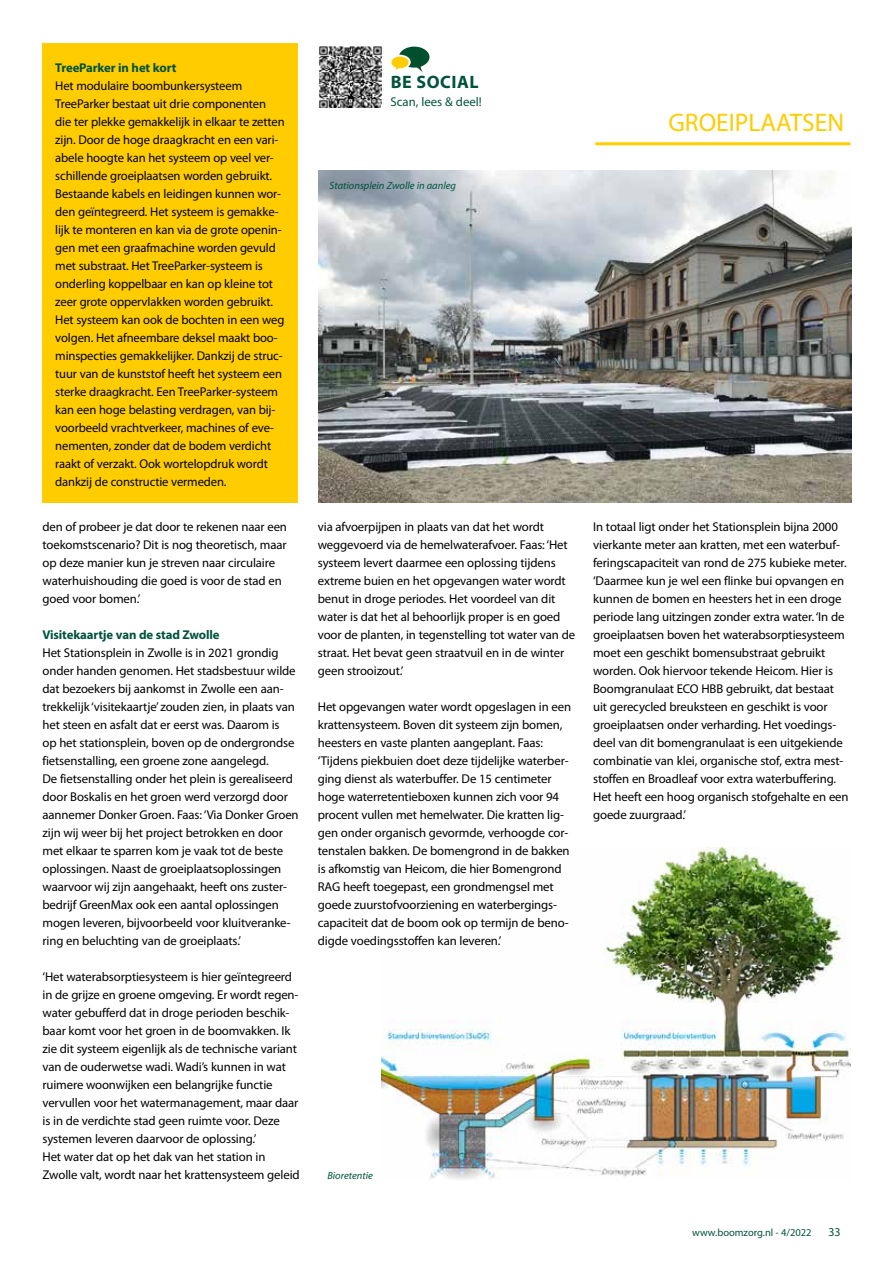
<style>
.page{position:relative;width:893px;height:1263px;background:#fff}
.page>*{position:absolute;margin:0;border:0;box-sizing:border-box;transform-origin:0 0}
.t1{font:25.5px "Myriad Pro";color:#fc0}
.t2{font:700 18px "Myriad Pro";letter-spacing:.03em;color:#00533d}
.t3{font:12.75px/18px "Myriad Pro";letter-spacing:-.01em;color:#000}
.t4{font:700 12.75px "Myriad Pro";letter-spacing:-.01em;color:#00533d}
.t5{font:12.75px "Myriad Pro";color:#00533d}
.t6{font:12px "Myriad Pro";color:#00533d}
.t7{font:italic 10.5px "Myriad Pro";color:#00533d}
.t8{font:10.5px "Myriad Pro";color:#00533d}
</style>
<div class="page">
<hr style="left:595px;top:142px;width:255px;height:3px;background:#fc0">
<img style="left:381px;top:847px;width:469px;height:332px">
<img style="left:319px;top:170px;width:532px;height:332px">
<div style="left:43px;top:43px;width:255px;height:459px;background:#fc0"></div>
<img style="left:319px;top:46px;width:65px;height:62px">
<svg style="left:391px;top:47px;width:38px;height:25px"></svg>
<p class="t4" style="left:55px;top:59px;width:123px">TreeParker in het kort</p>
<p class="t3" style="left:55px;top:77px;width:231px">Het modulaire boombunkersysteem TreeParker bestaat uit drie componenten die ter plekke gemakkelijk in elkaar te zetten zijn. Door de hoge draagkracht en een vari&shy;abele hoogte kan het systeem op veel ver&shy;schillende groeiplaatsen worden gebruikt.<br>Bestaande kabels en leidingen kunnen wor&shy;den geïntegreerd. Het systeem is gemakke&shy;lijk te monteren en kan via de grote openin&shy;gen met een graafmachine worden gevuld met substraat. Het TreeParker-systeem is onderling koppelbaar en kan op kleine tot zeer grote oppervlakken worden gebruikt.<br>Het systeem kan ook de bochten in een weg volgen. Het afneembare deksel maakt boo&shy;minspecties gemakkelijker. Dankzij de struc&shy;tuur van de kunststof heeft het systeem een sterke draagkracht. Een TreeParker-systeem kan een hoge belasting verdragen, van bij&shy;voorbeeld vrachtverkeer, machines of eve&shy;nementen, zonder dat de bodem verdicht raakt of verzakt. Ook wortelopdruk wordt dankzij de constructie vermeden.</p>
<p class="t3" style="left:43px;top:518px;width:246px">den of probeer je dat door te rekenen naar een toekomstscenario? Dit is nog theoretisch, maar op deze manier kun je streven naar circulaire waterhuishouding die goed is voor de stad en goed voor bomen.’</p>
<p class="t4" style="left:43px;top:626px;width:179px">Visitekaartje van de stad Zwolle</p>
<p class="t3" style="left:43px;top:644px;width:258px">Het Stationsplein in Zwolle is in 2021 grondig onder handen genomen. Het stadsbestuur wilde dat bezoekers bij aankomst in Zwolle een aan&shy;trekkelijk ‘visitekaartje’ zouden zien, in plaats van het steen en asfalt dat er eerst was. Daarom is<br>op het stationsplein, boven op de ondergrondse fietsenstalling, een groene zone aangelegd.<br>De fietsenstalling onder het plein is gerealiseerd door Boskalis en het groen werd verzorgd door aannemer Donker Groen. Faas: ‘Via Donker Groen zijn wij weer bij het project betrokken en door met elkaar te sparren kom je vaak tot de beste oplossingen. Naast de groeiplaatsoplossingen waarvoor wij zijn aangehaakt, heeft ons zuster&shy;bedrijf GreenMax ook een aantal oplossingen mogen leveren, bijvoorbeeld voor kluitveranke&shy;ring en beluchting van de groeiplaats.’</p>
<p class="t3" style="left:43px;top:968px;width:259px">‘Het waterabsorptiesysteem is hier geïntegreerd in de grijze en groene omgeving. Er wordt regen&shy;water gebufferd dat in droge perioden beschik&shy;baar komt voor het groen in de boomvakken. Ik zie dit systeem eigenlijk als de technische variant van de ouderwetse wadi. Wadi’s kunnen in wat ruimere woonwijken een belangrijke functie vervullen voor het watermanagement, maar daar is in de verdichte stad geen ruimte voor. Deze systemen leveren daarvoor de oplossing.’<br>Het water dat op het dak van het station in Zwolle valt, wordt naar het krattensysteem geleid</p>
<h2 class="t2" style="left:391px;top:70px;width:89px">BE SOCIAL</h2>
<p class="t5" style="left:391px;top:94px;width:93px">Scan, lees &amp; deel!</p>
<p class="t7" style="left:330px;top:179px;width:128px">Stationsplein Zwolle in aanleg</p>
<h1 class="t1" style="left:668px;top:107px;width:177px">GROEIPLAATSEN</h1>
<p class="t3" style="left:318px;top:518px;width:259px">via afvoerpijpen in plaats van dat het wordt weggevoerd via de hemelwaterafvoer. Faas: ‘Het systeem levert daarmee een oplossing tijdens extreme buien en het opgevangen water wordt benut in droge periodes. Het voordeel van dit water is dat het al behoorlijk proper is en goed voor de planten, in tegenstelling tot water van de straat. Het bevat geen straatvuil en in de winter geen strooizout.’</p>
<p class="t3" style="left:318px;top:698px;width:255px">Het opgevangen water wordt opgeslagen in een krattensysteem. Boven dit systeem zijn bomen, heesters en vaste planten aangeplant. Faas: ‘Tijdens piekbuien doet deze tijdelijke waterber&shy;ging dienst als waterbuffer. De 15 centimeter hoge waterretentieboxen kunnen zich voor 94 procent vullen met hemelwater. Die kratten lig&shy;gen onder organisch gevormde, verhoogde cor&shy;tenstalen bakken. De bomengrond in de bakken is afkomstig van Heicom, die hier Bomengrond RAG heeft toegepast, een grondmengsel met goede zuurstofvoorziening en waterbergings&shy;capaciteit dat de boom ook op termijn de beno&shy;digde voedingsstoffen kan leveren.’</p>
<p class="t3" style="left:593px;top:518px;width:257px">In totaal ligt onder het Stationsplein bijna 2000 vierkante meter aan kratten, met een waterbuf&shy;feringscapaciteit van rond de 275 kubieke meter. ‘Daarmee kun je wel een flinke bui opvangen en kunnen de bomen en heesters het in een droge periode lang uitzingen zonder extra water. ‘In de groeiplaatsen boven het waterabsorptiesysteem moet een geschikt bomensubstraat gebruikt worden. Ook hiervoor tekende Heicom. Hier is Boomgranulaat ECO HBB gebruikt, dat bestaat uit gerecycled breuksteen en geschikt is voor groeiplaatsen onder verharding. Het voedings&shy;deel van dit bomengranulaat is een uitgekiende combinatie van klei, organische stof, extra mest&shy;stoffen en Broadleaf voor extra waterbuffering.<br>Het heeft een hoog organisch stofgehalte en een goede zuurgraad.’</p>
<p class="t7" style="left:327px;top:1169px;width:47px">Bioretentie</p>
<p class="t8" style="left:692px;top:1226px;width:121px">www.boomzorg.nl - 4/2022</p>
<p class="t6" style="left:828px;top:1224px;width:14px">33</p>
</div>
